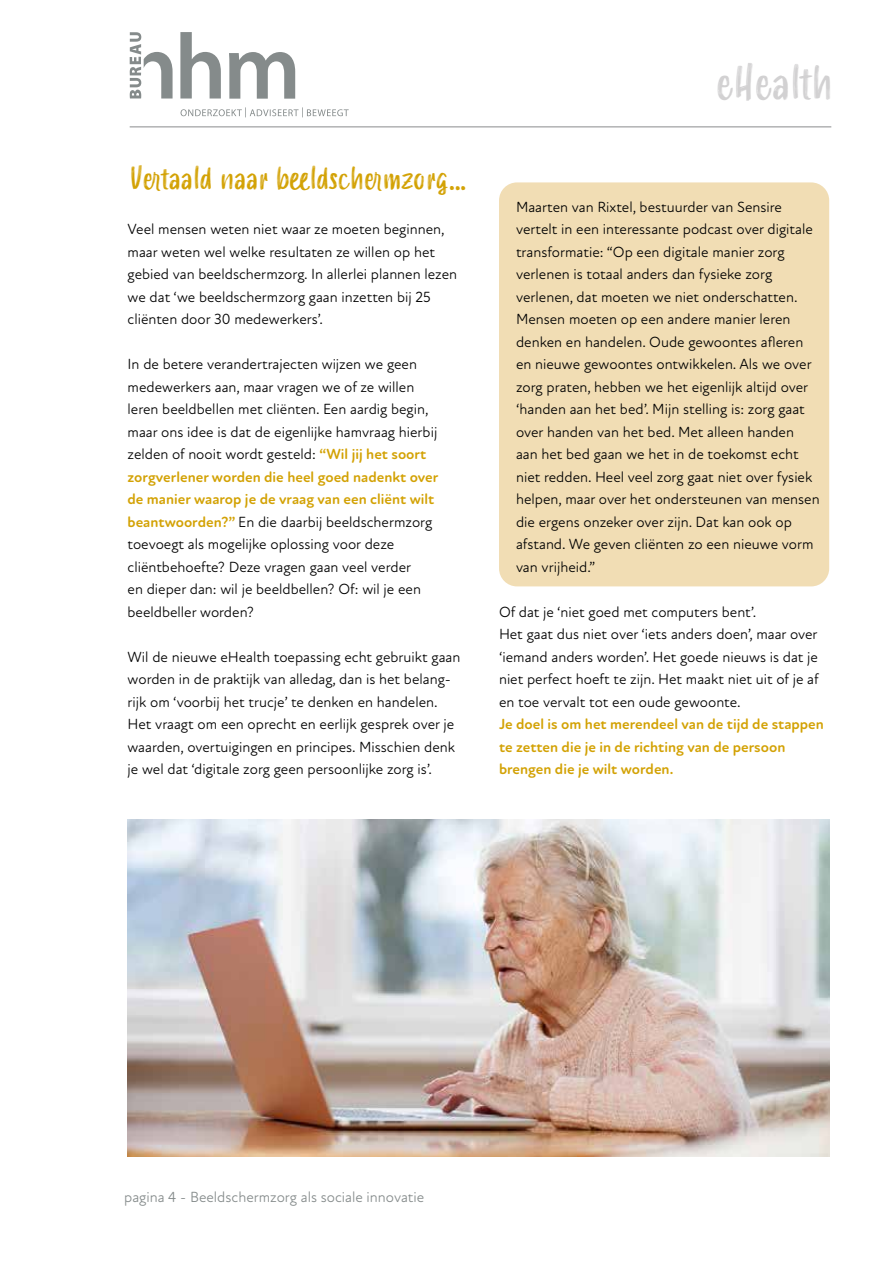
<style>
.page{position:relative;width:893px;height:1263px;background:#fff}
.page>*{position:absolute;margin:0;border:0;box-sizing:border-box;transform-origin:0 0}
.t1{font:45px "Smoothy";color:#d2d1d2}
.t2{font:30px "Smoothy";color:#d3a205}
.t3{font:15px/22.5px "Atten Round New";color:#000}
.t4{font:700 15px/22.5px "Atten Round New";color:#d3a205}
.t5{font:15px "Atten Round New";color:#858b8b}
.s1{font-weight:700;color:#d3a205}
</style>
<div class="page">
<hr style="left:130px;top:126px;width:701px;height:2px;background:#b1b2b3">
<svg style="left:181px;top:107px;width:168px;height:10px"></svg>
<svg style="left:180px;top:32px;width:41px;height:67px"></svg>
<svg style="left:229px;top:52px;width:66px;height:47px"></svg>
<svg style="left:130px;top:32px;width:43px;height:67px"></svg>
<img style="left:128px;top:819px;width:701px;height:338px">
<div style="left:499px;top:182px;width:330px;height:404px;background:#f1ddb4;border-radius:18px"></div>
<h2 class="t2" style="left:131px;top:156px;width:336px">Vertaald naar beeldschermzorg…</h2>
<p class="t3" style="left:128px;top:218px;width:331px">Veel mensen weten niet waar ze moeten beginnen, maar weten wel welke resultaten ze willen op het gebied van beeldschermzorg. In allerlei plannen lezen we dat ‘we beeldschermzorg gaan inzetten bij 25 cliënten door 30 medewerkers’.</p>
<p class="t3" style="left:128px;top:353px;width:312px">In de betere verandertrajecten wijzen we geen medewerkers aan, maar vragen we of ze willen leren beeldbellen met cliënten. Een aardig begin, maar ons idee is dat de eigenlijke hamvraag hierbij zelden of nooit wordt gesteld: <span class="s1">“Wil jij het soort zorgverlener worden die heel goed nadenkt over de manier waarop je de vraag van een cliënt wilt beantwoorden?”</span> En die daarbij beeldschermzorg toevoegt als mogelijke oplossing voor deze cliëntbehoefte? Deze vragen gaan veel verder<br>en dieper dan: wil je beeldbellen? Of: wil je een beeldbeller worden?</p>
<p class="t3" style="left:128px;top:645px;width:334px">Wil de nieuwe eHealth toepassing echt gebruikt gaan worden in de praktijk van alledag, dan is het belang&shy;rijk om ‘voorbij het trucje’ te denken en handelen.<br>Het vraagt om een oprecht en eerlijk gesprek over je waarden, overtuigingen en principes. Misschien denk je wel dat ‘digitale zorg geen persoonlijke zorg is’.</p>
<h1 class="t1" style="left:716px;top:50px;width:118px">eHealth</h1>
<p class="t3" style="left:516px;top:195px;width:305px">Maarten van Rixtel, bestuurder van Sensire vertelt in een interessante podcast over digitale transformatie: “Op een digitale manier zorg verlenen is totaal anders dan fysieke zorg verlenen, dat moeten we niet onderschatten.<br>Mensen moeten op een andere manier leren denken en handelen. Oude gewoontes afleren en nieuwe gewoontes ontwikkelen. Als we over zorg praten, hebben we het eigenlijk altijd over ‘handen aan het bed’. Mijn stelling is: zorg gaat over handen van het bed. Met alleen handen<br>aan het bed gaan we het in de toekomst echt niet redden. Heel veel zorg gaat niet over fysiek helpen, maar over het ondersteunen van mensen die ergens onzeker over zijn. Dat kan ook op afstand. We geven cliënten zo een nieuwe vorm van vrijheid.”</p>
<p class="t3" style="left:499px;top:600px;width:321px">Of dat je ‘niet goed met computers bent’.<br>Het gaat dus niet over ‘iets anders doen’, maar over ‘iemand anders worden’. Het goede nieuws is dat je niet perfect hoeft te zijn. Het maakt niet uit of je af en toe vervalt tot een oude gewoonte.</p>
<p class="t4" style="left:499px;top:713px;width:326px">Je doel is om het merendeel van de tijd de stappen te zetten die je in de richting van de persoon brengen die je wilt worden.</p>
<p class="t5" style="left:124px;top:1188px;width:302px">pagina 4 - Beeldschermzorg als sociale innovatie</p>
</div>
